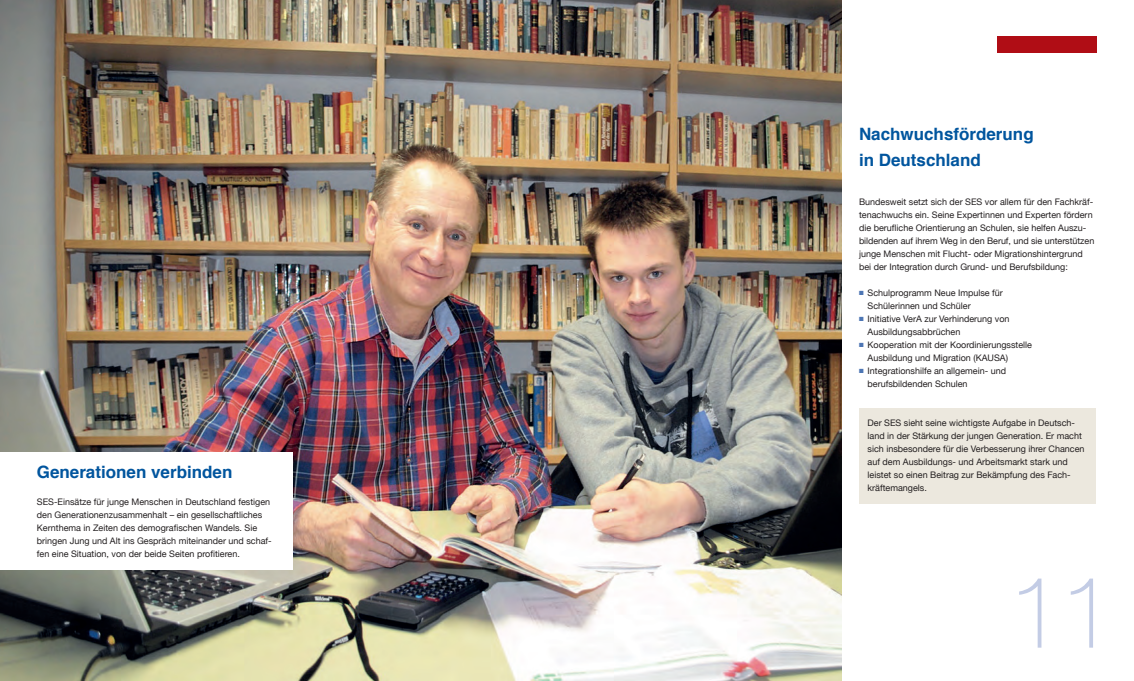
<style>
.page{position:relative;width:1134px;height:681px;background:#fff}
.page>*{position:absolute;margin:0;border:0;box-sizing:border-box;transform-origin:0 0}
.Copy{font:100 100px "Helvetica Neue";color:#c3cce5}
.Copy-2{font:700 17px "Helvetica";color:#01559e}
.Absatzformat_1{font:9px/13px "Helvetica Neue";color:#231f20}
.s1{color:#4d76b4}
</style>
<div class="page">
<img style="left:0;top:0;width:842px;height:680px">
<div style="left:997px;top:37px;width:100px;height:16px;background:#b00d15"></div>
<div style="left:859px;top:407px;width:236px;height:96px;background:#ece8de"></div>
<div style="left:0;top:452px;width:292px;height:117px;background:#fff"></div>
<p class="Copy-2" style="left:37px;top:460px;width:197px">Generationen verbinden</p>
<p class="Absatzformat_1" style="left:37px;top:495px;width:236px">SES-Einsätze für junge Menschen in Deutschland festigen den Generationenzusammenhalt – ein gesellschaftliches Kernthema in Zeiten des demografischen Wandels. Sie bringen Jung und Alt ins Gespräch miteinander und schaf&shy;fen eine Situation, von der beide Seiten profitieren.</p>
<p class="Copy-2" style="left:859px;top:122px;width:176px">Nachwuchsförderung</p>
<p class="Copy-2" style="left:859px;top:148px;width:123px">in Deutschland</p>
<p class="Absatzformat_1" style="left:859px;top:196px;width:237px">Bundesweit setzt sich der SES vor allem für den Fachkräf&shy;tenachwuchs ein. Seine Expertinnen und Experten fördern die berufliche Orientierung an Schulen, sie helfen Auszu&shy;bildenden auf ihrem Weg in den Beruf, und sie unterstützen junge Menschen mit Flucht- oder Migrationshintergrund bei der Integration durch Grund- und Berufsbildung:</p>
<p class="Absatzformat_1" style="left:867px;top:287px;width:137px;text-indent:-9px"><span class="s1">■</span> Schulprogramm Neue Impulse für<br>Schülerinnen und Schüler</p>
<p class="Absatzformat_1" style="left:867px;top:313px;width:144px;text-indent:-9px"><span class="s1">■</span> Initiative VerA zur Verhinderung von<br>Ausbildungsabbrüchen</p>
<p class="Absatzformat_1" style="left:867px;top:339px;width:166px;text-indent:-9px"><span class="s1">■</span> Kooperation mit der Koordinierungsstelle<br>Ausbildung und Migration (KAUSA)</p>
<p class="Absatzformat_1" style="left:867px;top:365px;width:140px;text-indent:-9px"><span class="s1">■</span> Integrationshilfe an allgemein- und berufsbildenden Schulen</p>
<p class="Absatzformat_1" style="left:867px;top:417px;width:219px">Der SES sieht seine wichtigste Aufgabe in Deutsch&shy;land in der Stärkung der jungen Generation. Er macht sich insbesondere für die Verbesserung ihrer Chancen auf dem Ausbildungs- und Arbeitsmarkt stark und leistet so einen Beitrag zur Bekämpfung des Fach&shy;kräftemangels.</p>
<p class="Copy" style="left:1008px;top:536px;width:109px">11</p>
</div>
